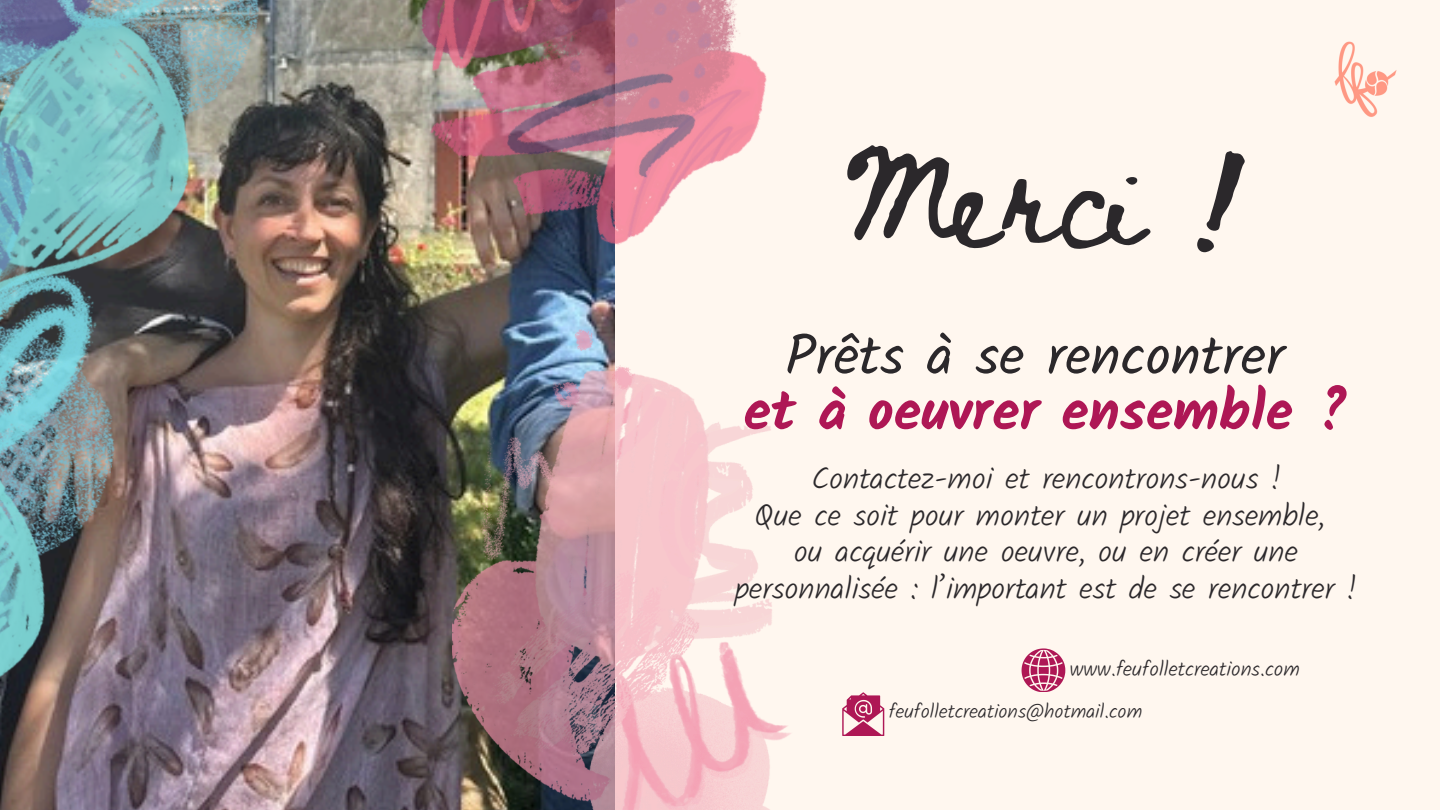
<style>
.page{position:relative;width:1440px;height:810px;background:#fff7ef}
.page>*{position:absolute;margin:0;border:0;box-sizing:border-box;transform-origin:0 0}
.t1{font:96px "Beth Ellen";color:#2b282b}
.t2{font:700 56px/55.5px "Kalam";color:#ae1755;text-align:center}
.t3{font:300 31px/36.8px "Kalam";color:#2b282b;text-align:center}
.t4{font:300 21px "Kalam";color:#2b282b}
.t5{font:300 20px "Kalam";color:#2b282b}
.s1{font-weight:400;color:#2b282b}
</style>
<div class="page">
<img style="left:170px;top:0;width:444px;height:810px">
<img style="left:452px;top:330px;width:339px;height:480px">
<img style="left:364px;top:0;width:403px;height:281px">
<svg style="left:1022px;top:648px;width:43px;height:44px"></svg>
<svg style="left:842px;top:692px;width:42px;height:44px"></svg>
<img style="left:0;top:0;width:315px;height:371px">
<img style="left:0;top:58px;width:170px;height:752px">
<img style="left:1334px;top:41px;width:63px;height:76px">
<p class="t1" style="left:843px;top:154px;width:407px">Merci !</p>
<p class="t2" style="left:744px;top:327px;width:607px"><span class="s1">Prêts à se rencontrer<br></span>et à oeuvrer ensemble ?</p>
<p class="t3" style="left:735px;top:460px;width:623px">Contactez-moi et rencontrons-nous !<br>Que ce soit pour monter un projet ensemble,<br>ou acquérir une oeuvre, ou en créer une personnalisée : l’important est de se rencontrer !</p>
<p class="t4" style="left:1070px;top:656px;width:231px">www.feufolletcreations.com</p>
<p class="t5" style="left:889px;top:700px;width:255px">feufolletcreations@hotmail.com</p>
</div>
